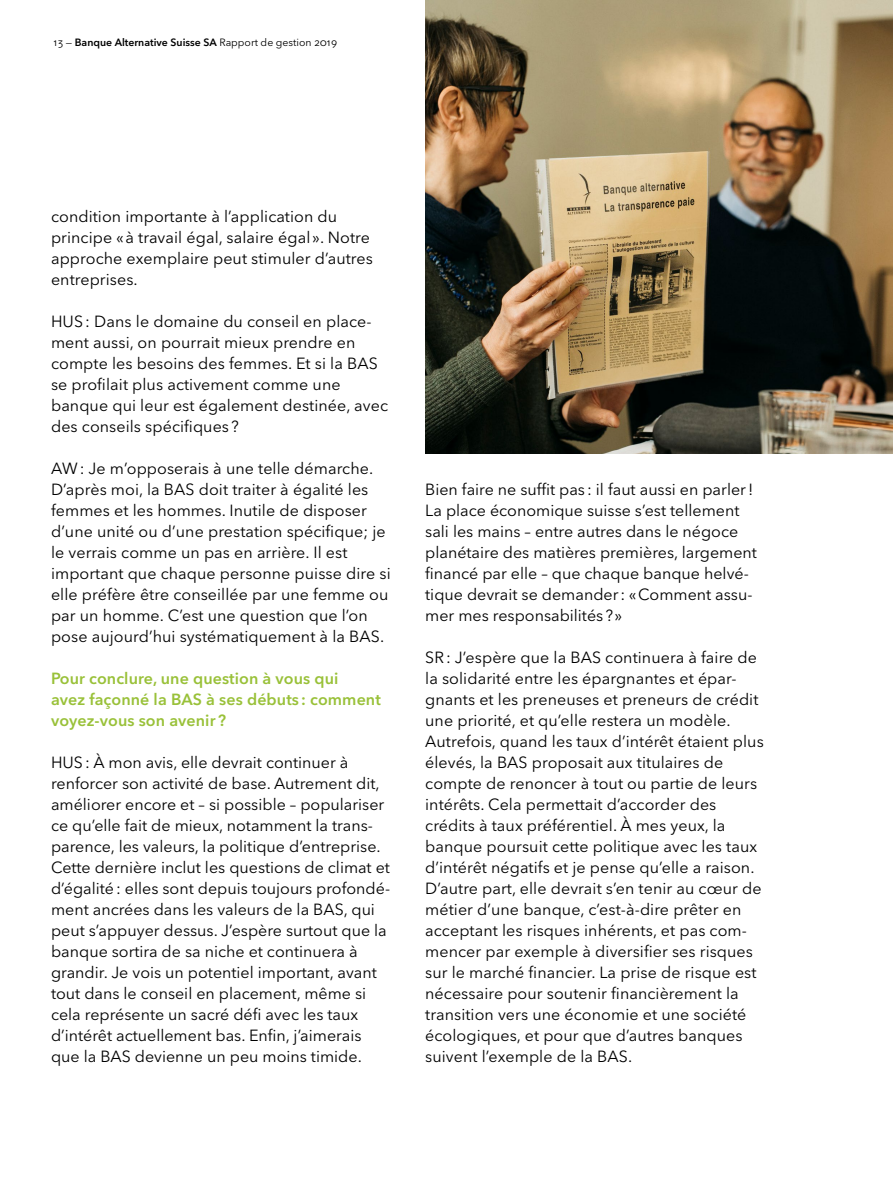
<style>
.page{position:relative;width:893px;height:1191px;background:#fff}
.page>*{position:absolute;margin:0;border:0;box-sizing:border-box;transform-origin:0 0}
.t1{font:16.05px/21px "Avenir Next LT Pro";letter-spacing:.005em;color:#000}
.t2{font:600 16.05px/21px "Avenir Next LT Pro";letter-spacing:.005em;color:#99c139}
.t3{font:600 10.5px "Avenir Next LT Pro";color:#000}
.s1{font-weight:400}
</style>
<div class="page">
<img style="left:425px;top:0;width:468px;height:453px">
<p class="t3" style="left:54px;top:36px;width:285px"><span class="s1">13 —</span> Banque Alternative Suisse SA <span class="s1">Rapport de gestion 2019</span></p>
<p class="t1" style="left:51px;top:206px;width:323px">condition importante à l’application du principe «à travail égal, salaire égal». Notre approche exemplaire peut stimuler d’autres entreprises.</p>
<p class="t1" style="left:51px;top:311px;width:339px">HUS: Dans le domaine du conseil en place&shy;ment aussi, on pourrait mieux prendre en compte les besoins des femmes. Et si la BAS se profilait plus activement comme une banque qui leur est également destinée, avec des conseils spécifiques ?</p>
<p class="t1" style="left:51px;top:458px;width:341px">AW: Je m’opposerais à une telle démarche.<br>D’après moi, la BAS doit traiter à égalité les femmes et les hommes. Inutile de disposer d’une unité ou d’une prestation spécifique; je le verrais comme un pas en arrière. Il est important que chaque personne puisse dire si elle préfère être conseillée par une femme ou par un homme. C’est une question que l’on pose aujourd’hui systématiquement à la BAS.</p>
<p class="t2" style="left:51px;top:668px;width:331px">Pour conclure, une question à vous qui<br>avez façonné la BAS à ses débuts : comment voyez-vous son avenir ?</p>
<p class="t1" style="left:51px;top:752px;width:341px">HUS: À mon avis, elle devrait continuer à renforcer son activité de base. Autrement dit, améliorer encore et – si possible – populariser ce qu’elle fait de mieux, notamment la trans&shy;parence, les valeurs, la politique d’entreprise.<br>Cette dernière inclut les questions de climat et d’égalité: elles sont depuis toujours profondé&shy;ment ancrées dans les valeurs de la BAS, qui peut s’appuyer dessus. J’espère surtout que la banque sortira de sa niche et continuera à grandir. Je vois un potentiel important, avant tout dans le conseil en placement, même si cela représente un sacré défi avec les taux d’intérêt actuellement bas. Enfin, j’aimerais que la BAS devienne un peu moins timide.</p>
<p class="t1" style="left:425px;top:479px;width:333px">Bien faire ne suffit pas : il faut aussi en parler!<br>La place économique suisse s’est tellement sali les mains – entre autres dans le négoce planétaire des matières premières, largement financé par elle – que chaque banque helvé&shy;tique devrait se demander: «Comment assu&shy;mer mes responsabilités ?»</p>
<p class="t1" style="left:425px;top:647px;width:340px">SR: J’espère que la BAS continuera à faire de la solidarité entre les épargnantes et épar&shy;gnants et les preneuses et preneurs de crédit une priorité, et qu’elle restera un modèle.<br>Autrefois, quand les taux d’intérêt étaient plus élevés, la BAS proposait aux titulaires de compte de renoncer à tout ou partie de leurs intérêts. Cela permettait d’accorder des crédits à taux préférentiel. À mes yeux, la banque poursuit cette politique avec les taux d’intérêt négatifs et je pense qu’elle a raison.<br>D’autre part, elle devrait s’en tenir au cœur de métier d’une banque, c’est-à-dire prêter en acceptant les risques inhérents, et pas com&shy;mencer par exemple à diversifier ses risques sur le marché financier. La prise de risque est nécessaire pour soutenir financièrement la transition vers une économie et une société écologiques, et pour que d’autres banques suivent l’exemple de la BAS.</p>
</div>
